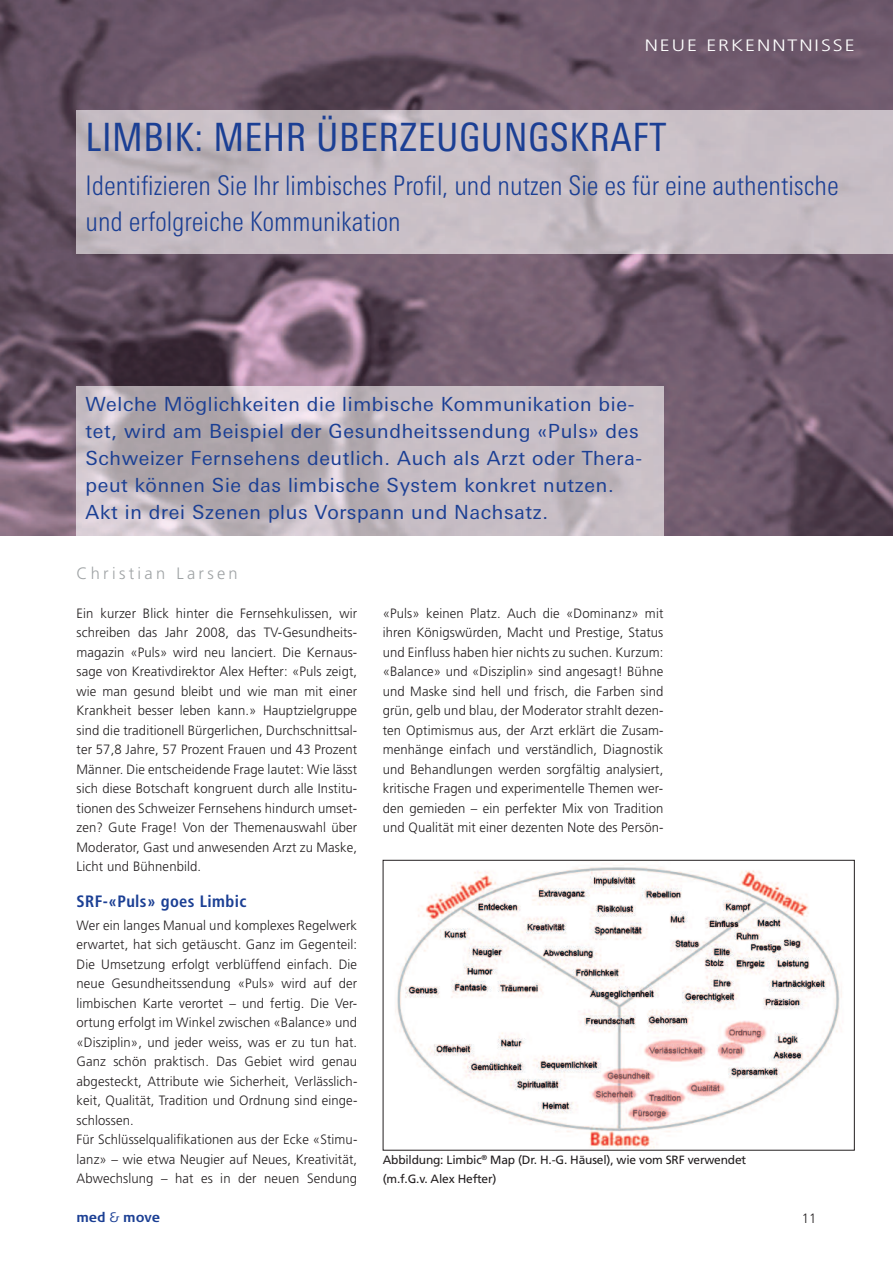
<style>
.page{position:relative;width:893px;height:1263px;background:#fff}
.page>*{position:absolute;margin:0;border:0;box-sizing:border-box;transform-origin:0 0}
.t1{font:condensed 39px "Linotype Univers";letter-spacing:.015em;color:#1b3f94}
.t2{font:300 condensed 27px/36px "Linotype Univers";color:#1b3f94}
.t3{font:19.5px/27px "Linotype Univers Basic";letter-spacing:.035em;color:#1b3f94}
.t4{font:700 condensed 16.5px "Frutiger";letter-spacing:.025em;color:#1b3f94}
.t5{font:300 16.5px "Frutiger";letter-spacing:.1em;color:#fff;scale:1.2 1}
.t6{font:300 16.5px "Frutiger";letter-spacing:.2em;color:#9fa3a5}
.t7{font:300 13.5px/19.5px "Frutiger";letter-spacing:.01em;color:#231f20;text-align:justify}
.t8{font:700 13.5px "Signa Normal";color:#1b3f94}
.t9{font:12px/19.5px "Frutiger";letter-spacing:-.015em;color:#231f20}
.s1{font-weight:300}
</style>
<div class="page">
<img style="left:0;top:0;width:893px;height:536px">
<img style="left:77px;top:111px;width:816px;height:142px">
<img style="left:77px;top:386px;width:586px;height:150px">
<img style="left:395px;top:867px;width:447px;height:281px">
<div style="left:383px;top:860px;width:472px;height:290px;border:1px solid #231f20"></div>
<p class="t5" style="left:645px;top:38px;width:176px">NEUE ERKENNTNISSE</p>
<h1 class="t1" style="left:86px;top:123px;width:582px">LIMBIK: MEHR ÜBERZEUGUNGSKRAFT</h1>
<h2 class="t2" style="left:86px;top:170px;width:755px">Identifizieren Sie Ihr limbisches Profil, und nutzen Sie es für eine authentische und erfolgreiche Kommunikation</h2>
<p class="t3" style="left:86px;top:392px;width:558px">Welche Möglichkeiten die limbische Kommunikation bie&shy;tet, wird am Beispiel der Gesundheitssendung «Puls» des Schweizer Fernsehens deutlich. Auch als Arzt oder Thera&shy;peut können Sie das limbische System konkret nutzen.<br>Akt in drei Szenen plus Vorspann und Nachsatz.</p>
<p class="t6" style="left:77px;top:566px;width:163px">Christian Larsen</p>
<p class="t7" style="left:77px;top:604px;width:282px">Ein kurzer Blick hinter die Fernsehkulissen, wir schreiben das Jahr 2008, das TV-Gesundheits&shy;magazin «Puls» wird neu lanciert. Die Kernaus&shy;sage von Kreativdirektor Alex Hefter: «Puls zeigt, wie man gesund bleibt und wie man mit einer Krankheit besser leben kann.» Hauptzielgruppe sind die traditionell Bürgerlichen, Durchschnittsal&shy;ter 57,8 Jahre, 57 Prozent Frauen und 43 Prozent Männer. Die entscheidende Frage lautet: Wie lässt sich diese Botschaft kongruent durch alle Institu&shy;tionen des Schweizer Fernsehens hindurch umset&shy;zen? Gute Frage! Von der Themenauswahl über Moderator, Gast und anwesenden Arzt zu Maske, Licht und Bühnenbild.</p>
<p class="t4" style="left:77px;top:895px;width:171px">SRF-«Puls» goes Limbic</p>
<p class="t7" style="left:77px;top:916px;width:282px;text-align:left">Wer ein langes Manual und komplexes Regelwerk erwartet, hat sich getäuscht. Ganz im Gegenteil:<br>Die Umsetzung erfolgt verblüffend einfach. Die neue Gesundheitssendung «Puls» wird auf der limbischen Karte verortet – und fertig. Die Ver&shy;ortung erfolgt im Winkel zwischen «Balance» und «Disziplin», und jeder weiss, was er zu tun hat.<br>Ganz schön praktisch. Das Gebiet wird genau abgesteckt, Attribute wie Sicherheit, Verlässlich&shy;keit, Qualität, Tradition und Ordnung sind einge&shy;schlossen.<br>Für Schlüsselqualifikationen aus der Ecke «Stimu&shy;lanz» – wie etwa Neugier auf Neues, Kreativität, Abwechslung – hat es in der neuen Sendung</p>
<p class="t7" style="left:383px;top:604px;width:282px">«Puls» keinen Platz. Auch die «Dominanz» mit ihren Königswürden, Macht und Prestige, Status und Einfluss haben hier nichts zu suchen. Kurzum: «Balance» und «Disziplin» sind angesagt! Bühne und Maske sind hell und frisch, die Farben sind grün, gelb und blau, der Moderator strahlt dezen&shy;ten Optimismus aus, der Arzt erklärt die Zusam&shy;menhänge einfach und verständlich, Diagnostik und Behandlungen werden sorgfältig analysiert, kritische Fragen und experimentelle Themen wer&shy;den gemieden – ein perfekter Mix von Tradition und Qualität mit einer dezenten Note des Persön-</p>
<p class="t9" style="left:383px;top:1150px;width:365px">Abbildung: Limbic<sup>®</sup> Map (Dr. H.-G. Häusel), wie vom SRF verwendet (m.f.G.v. Alex Hefter)</p>
<p class="t8" style="left:77px;top:1213px;width:85px">med <span class="s1">&amp;</span> move</p>
<p class="t7" style="left:802px;top:1210px;width:16px">11</p>
</div>
